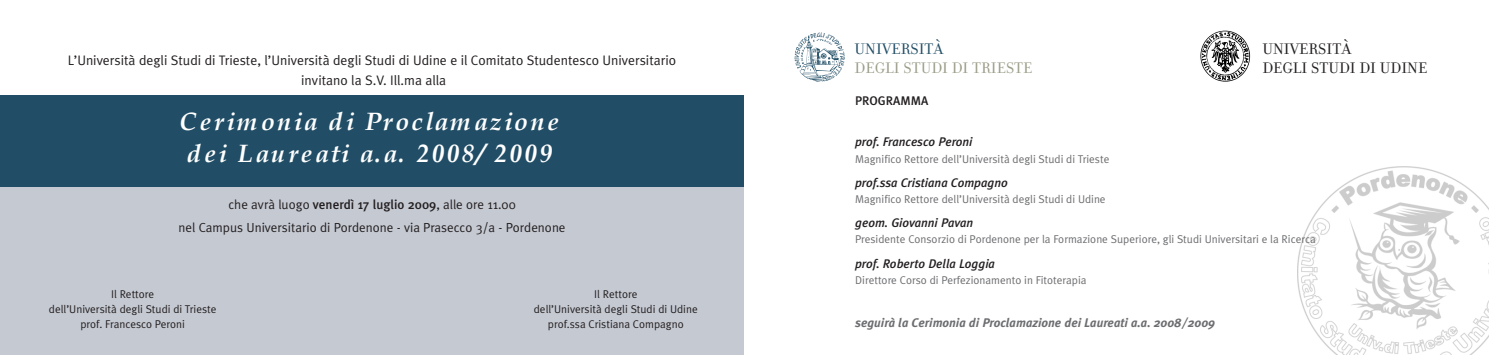
<style>
.page{position:relative;width:1489px;height:355px;background:#fff}
.page>*{position:absolute;margin:0;border:0;box-sizing:border-box;transform-origin:0 0}
.t1{font:italic 700 25px/32.5px "Book Antiqua";letter-spacing:.1em;color:#fff}
.t2{font:22.5px/18.8px "Filosofia Grand All SC";color:#231f20}
.t3{font:22.5px "Filosofia Grand All SC";color:#9b9c87}
.t4{font:22.5px "Filosofia Grand All SC";color:#214e66}
.t5{font:13.75px/20px "Meta Plus Normal";color:#231f20;text-align:center}
.t6{font:13.12px/22.5px "Meta Plus Normal";color:#231f20;text-align:center}
.t7{font:italic 500 12.5px "Meta Plus";color:#231f20}
.t8{font:italic 700 12.5px "Meta Plus";color:#6c6d70}
.t9{font:500 12.5px "Meta Plus";color:#231f20}
.t10{font:11.25px "Meta Plus Normal";color:#6c6d70}
.t11{font:11.25px/15px "Meta Plus Normal";color:#231f20;text-align:center}
.s1{font-family:"Meta Plus";font-weight:500}
</style>
<div class="page">
<div style="left:0;top:160px;width:743px;height:194px;background:#c5c9d2"></div>
<div style="left:0;top:95px;width:743px;height:92px;background:#214e66"></div>
<img style="left:794px;top:32px;width:50px;height:49px">
<img style="left:1200px;top:30px;width:51px;height:52px">
<img style="left:1297px;top:166px;width:191px;height:188px">
<p class="t5" style="left:68px;top:50px;width:610px">L’Università degli Studi di Trieste, l’Università degli Studi di Udine e il Comitato Studentesco Universitario invitano la S.V. Ill.ma alla</p>
<h1 class="t1" style="left:179px;top:105px;width:380px">Cerimonia di Proclamazione dei Laureati a.a. 2008/ 2009</h1>
<p class="t6" style="left:178px;top:193px;width:388px">che avrà luogo <span class="s1">venerdì 17 luglio 2009</span>, alle ore 11.00<br>nel Campus Universitario di Pordenone - via Prasecco 3/a - Pordenone</p>
<p class="t11" style="left:49px;top:286px;width:169px">Il Rettore<br>dell’Università degli Studi di Trieste prof. Francesco Peroni</p>
<p class="t11" style="left:534px;top:286px;width:165px">Il Rettore<br>dell’Università degli Studi di Udine prof.ssa Cristiana Compagno</p>
<h2 class="t4" style="left:854px;top:40px;width:90px">UNIVERSITÀ</h2>
<h2 class="t3" style="left:854px;top:58px;width:179px">DEGLI STUDI DI TRIESTE</h2>
<h2 class="t2" style="left:1262px;top:40px;width:166px">UNIVERSITÀ<br>DEGLI STUDI DI UDINE</h2>
<p class="t9" style="left:855px;top:93px;width:75px">PROGRAMMA</p>
<p class="t7" style="left:855px;top:135px;width:119px">prof. Francesco Peroni</p>
<p class="t10" style="left:855px;top:152px;width:256px">Magnifico Rettore dell’Università degli Studi di Trieste</p>
<p class="t7" style="left:855px;top:175px;width:154px">prof.ssa Cristiana Compagno</p>
<p class="t10" style="left:855px;top:192px;width:252px">Magnifico Rettore dell’Università degli Studi di Udine</p>
<p class="t7" style="left:855px;top:215px;width:120px">geom. Giovanni Pavan</p>
<p class="t10" style="left:855px;top:232px;width:462px">Presidente Consorzio di Pordenone per la Formazione Superiore, gli Studi Universitari e la Ricerca</p>
<p class="t7" style="left:855px;top:256px;width:141px">prof. Roberto Della Loggia</p>
<p class="t10" style="left:855px;top:273px;width:233px">Direttore Corso di Perfezionamento in Fitoterapia</p>
<p class="t8" style="left:855px;top:314px;width:361px">seguirà la Cerimonia di Proclamazione dei Laureati a.a. 2008/2009</p>
</div>
